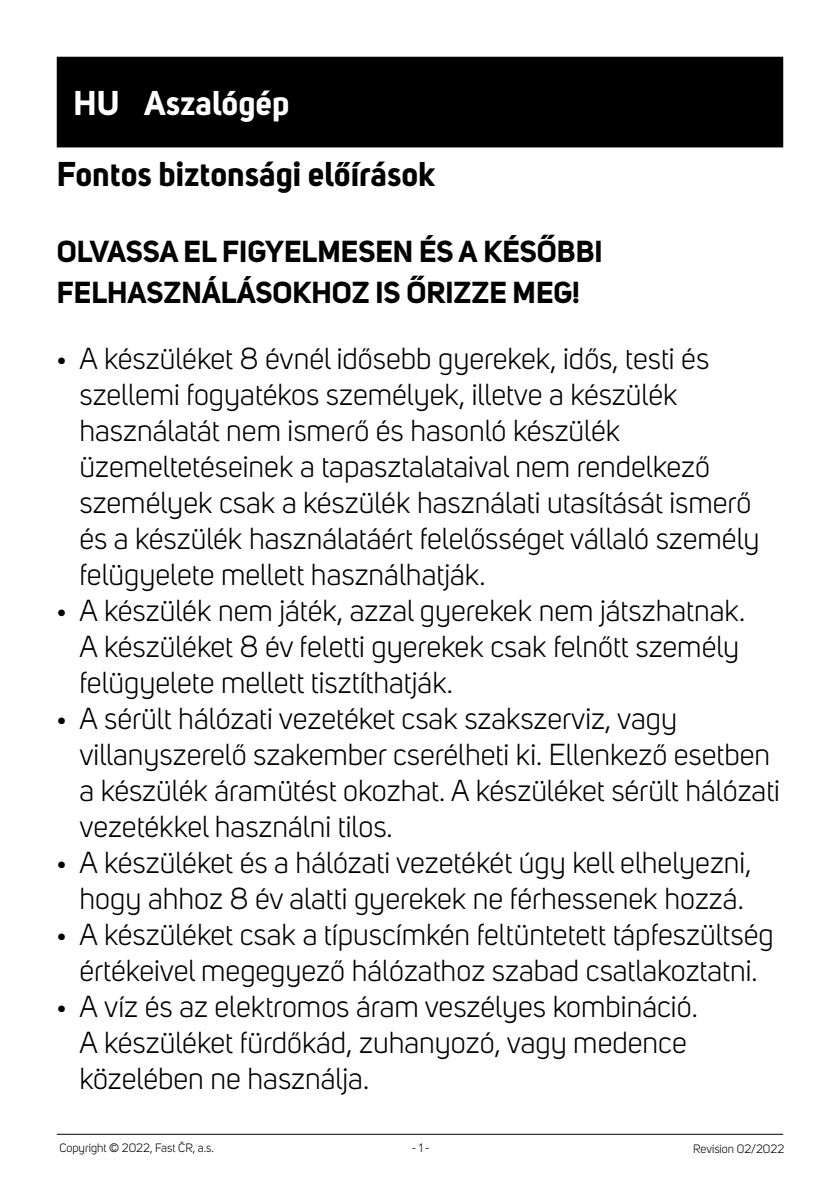
<style>
.page{position:relative;width:840px;height:1191px;background:#fff}
.page>*{position:absolute;margin:0;border:0;box-sizing:border-box;transform-origin:0 0}
.t1{font:700 34px "Uni Sans";color:#000}
.t2{font:700 34px "Uni Sans";color:#fff}
.t3{font:30px/36px "Uni Sans";color:#000}
.t4{font:700 30px/40.8px "Uni Sans";color:#000}
.t5{font:12px "Uni Sans";color:#000}
.s1{font-size:23px}
</style>
<div class="page">
<hr style="left:57px;top:1133px;width:725px;height:1px;background:#000">
<div style="left:57px;top:57px;width:725px;height:90px;background:#000"></div>
<p class="t2" style="left:73px;top:82px;width:217px">HU Aszalógép</p>
<p class="t1" style="left:57px;top:153px;width:380px">Fontos biztonsági előírások</p>
<p class="t4" style="left:57px;top:231px;width:547px">OLVASSA EL FIGYELMESEN ÉS A KÉSŐBBI<br>FELHASZNÁLÁSOKHOZ IS ŐRIZZE MEG!</p>
<p class="t3" style="left:79px;top:340px;width:681px;text-indent:-23px"><span class="s1">•</span> A készüléket 8 évnél idősebb gyerekek, idős, testi és szellemi fogyatékos személyek, illetve a készülék használatát nem ismerő és hasonló készülék üzemeltetéseinek a tapasztalataival nem rendelkező személyek csak a készülék használati utasítását ismerő és a készülék használatáért felelősséget vállaló személy felügyelete mellett használhatják.</p>
<p class="t3" style="left:79px;top:592px;width:666px;text-indent:-23px"><span class="s1">•</span> A készülék nem játék, azzal gyerekek nem játszhatnak.<br>A készüléket 8 év feletti gyerekek csak felnőtt személy felügyelete mellett tisztíthatják.</p>
<p class="t3" style="left:79px;top:700px;width:701px;text-indent:-23px"><span class="s1">•</span> A sérült hálózati vezetéket csak szakszerviz, vagy villanyszerelő szakember cserélheti ki. Ellenkező esetben a készülék áramütést okozhat. A készüléket sérült hálózati vezetékkel használni tilos.</p>
<p class="t3" style="left:57px;top:844px;width:696px;text-align:center"><span class="s1">•</span> A készüléket és a hálózati vezetékét úgy kell elhelyezni, hogy ahhoz 8 év alatti gyerekek ne férhessenek hozzá.</p>
<p class="t3" style="left:57px;top:916px;width:718px;text-align:center"><span class="s1">•</span> A készüléket csak a típuscímkén feltüntetett tápfeszültség értékeivel megegyező hálózathoz szabad csatlakoztatni.</p>
<p class="t3" style="left:79px;top:988px;width:619px;text-indent:-23px"><span class="s1">•</span> A víz és az elektromos áram veszélyes kombináció.<br>A készüléket fürdőkád, zuhanyozó, vagy medence közelében ne használja.</p>
<p class="t5" style="left:59px;top:1141px;width:156px">Copyright © 2022, Fast ČR, a.s.</p>
<p class="t5" style="left:411px;top:1141px;width:19px">- 1 -</p>
<p class="t5" style="left:692px;top:1141px;width:92px">Revision 02/2022</p>
</div>
